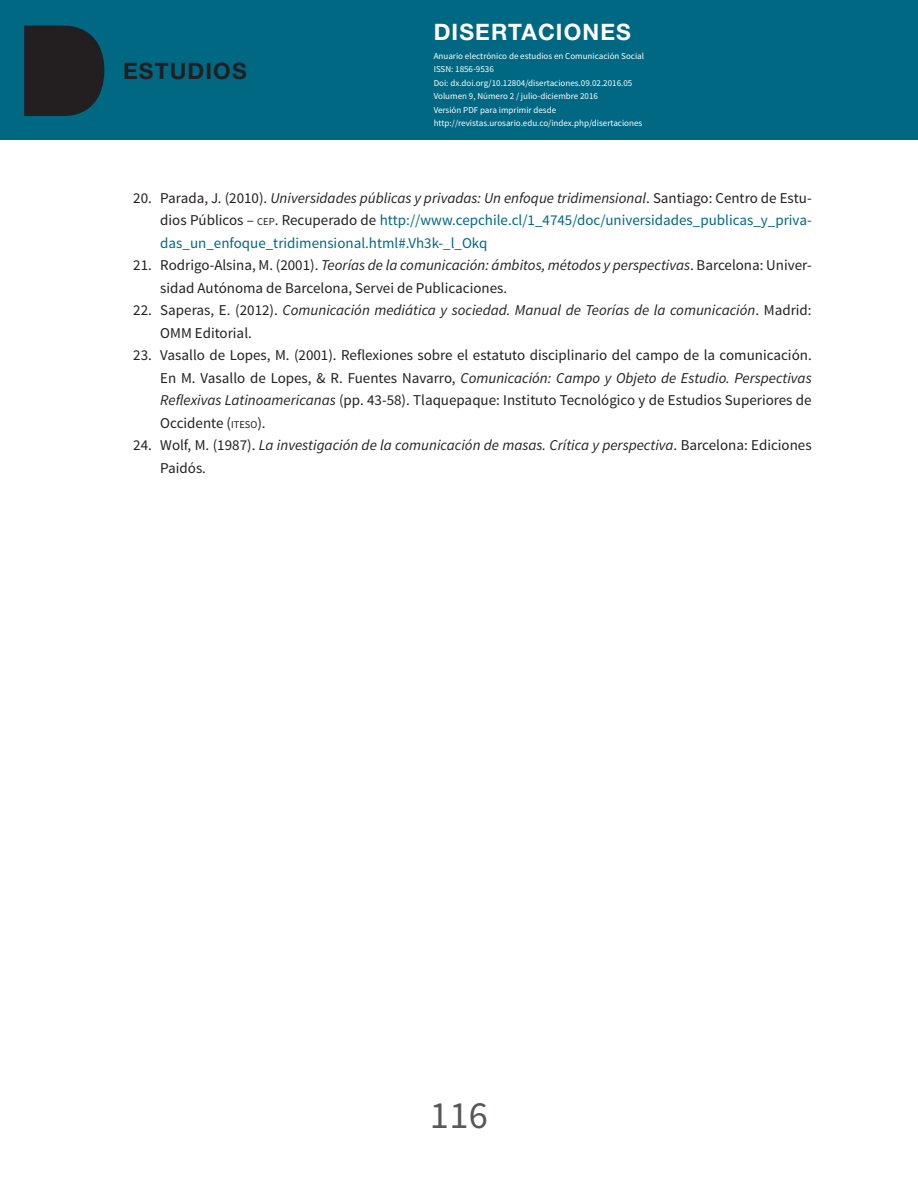
<style>
.page{position:relative;width:918px;height:1188px;background:#fff}
.page>*{position:absolute;margin:0;border:0;box-sizing:border-box;transform-origin:0 0}
.t1{font:38.4px "Source Sans Pro";color:#57585a}
.t2{font:700 22.65px "Helvetica Neue LT Std";letter-spacing:.05em;color:#fff}
.t3{font:700 22.65px "Helvetica Neue LT Std";letter-spacing:.05em;color:#231f20}
.t4{font:15px/22.5px "Source Sans Pro";color:#231f20}
.t5{font:15px/22.5px "Source Sans Pro";color:#006883;text-align:justify}
.t6{font:italic 15px/22.5px "Source Sans Pro";color:#231f20}
.t7{font:9px/13.5px "Source Sans Pro";color:#fff}
.s1{color:#231f20}
.s2{font-style:italic;color:#231f20}
.s3{font-size:10.5px;color:#231f20}
.s4{font-style:italic}
.s5{font-style:normal}
.s6{font-size:10.5px}
</style>
<div class="page">
<div style="left:0;top:0;width:918px;height:139px;background:#006883"></div>
<svg style="left:24px;top:26px;width:80px;height:90px;background:#1f2529"></svg>
<h2 class="t3" style="left:123px;top:57px;width:125px">ESTUDIOS</h2>
<h2 class="t2" style="left:434px;top:18px;width:199px">DISERTACIONES</h2>
<p class="t7" style="left:434px;top:49px;width:212px">Anuario electrónico de estudios en Comunicación Social ISSN: 1856-9536<br>Doi: dx.doi.org/10.12804/disertaciones.09.02.2016.05<br>Volumen 9, Número 2 / julio-diciembre 2016<br>Versión PDF para imprimir desde http://revistas.urosario.edu.co/index.php/disertaciones</p>
<p class="t5" style="left:160px;top:187px;width:653px;text-indent:-27px"><span class="s1">20. Parada, J. (2010).</span> <span class="s2">Universidades públicas y privadas: Un enfoque tridimensional</span><span class="s1">. Santiago: Centro de Estu&shy;dios Públicos –</span> <span class="s3">CEP</span><span class="s1">. Recuperado de</span> http://www.cepchile.cl/1_4745/doc/universidades_publicas_y_priva&shy;das_un_enfoque_tridimensional.html#.Vh3k-_l_Okq</p>
<p class="t4" style="left:160px;top:254px;width:653px;text-indent:-27px">21. Rodrigo-Alsina, M. (2001). <span class="s4">Teorías de la comunicación: ámbitos, métodos y perspectivas</span>. Barcelona: Univer&shy;sidad Autónoma de Barcelona, Servei de Publicaciones.</p>
<p class="t6" style="left:160px;top:299px;width:653px;text-indent:-27px"><span class="s5">22. Saperas, E. (2012).</span> Comunicación mediática y sociedad. Manual de Teorías de la comunicación<span class="s5">. Madrid:<br>OMM Editorial.</span></p>
<p class="t4" style="left:160px;top:344px;width:653px;text-align:justify;text-indent:-27px">23. Vasallo de Lopes, M. (2001). Reflexiones sobre el estatuto disciplinario del campo de la comunicación.<br>En M. Vasallo de Lopes, &amp; R. Fuentes Navarro, <span class="s4">Comunicación: Campo y Objeto de Estudio. Perspectivas Reflexivas Latinoamericanas</span> (pp. 43-58). Tlaquepaque: Instituto Tecnológico y de Estudios Superiores de Occidente (<span class="s6">ITESO</span>).</p>
<p class="t6" style="left:160px;top:434px;width:653px;text-indent:-27px"><span class="s5">24. Wolf, M. (1987).</span> La investigación de la comunicación de masas. Crítica y perspectiva<span class="s5">. Barcelona: Ediciones<br>Paidós.</span></p>
<h1 class="t1" style="left:430px;top:1092px;width:60px">116</h1>
</div>
